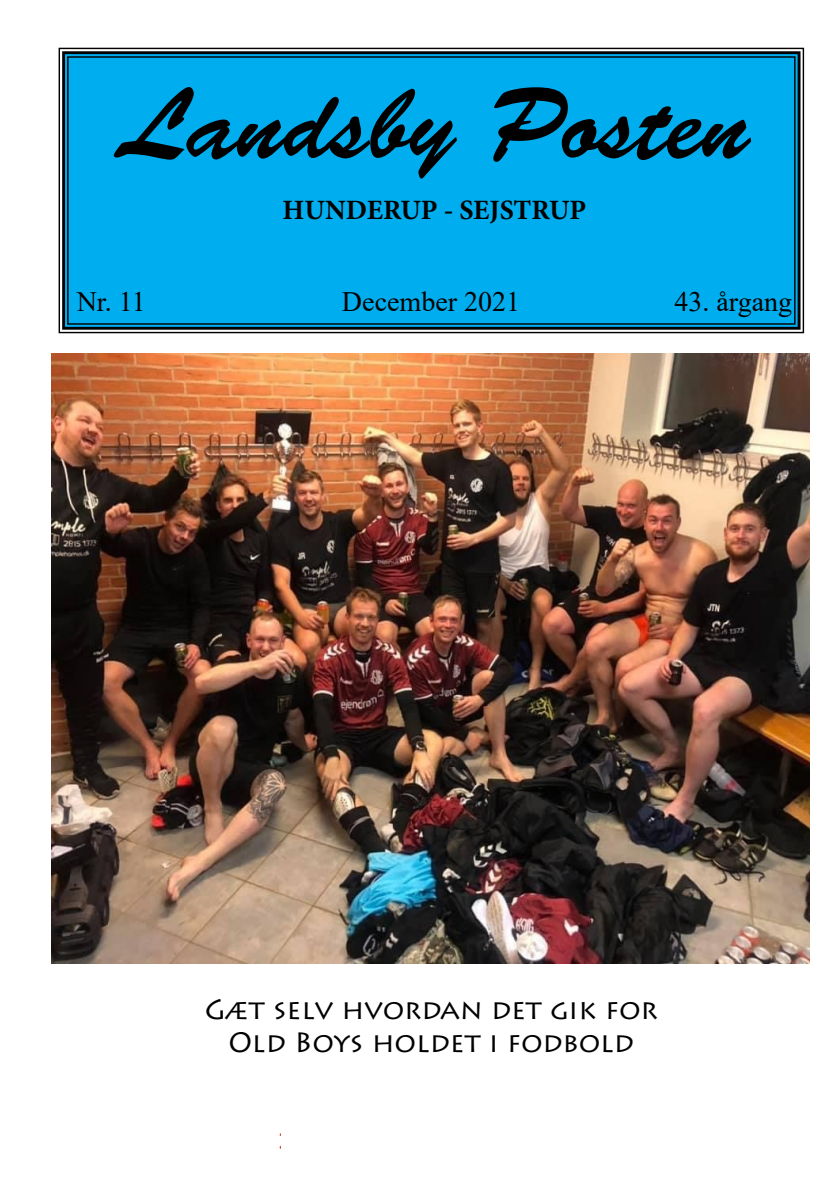
<style>
.page{position:relative;width:840px;height:1191px;background:#fff}
.page>*{position:absolute;margin:0;border:0;box-sizing:border-box;transform-origin:0 0}
.t1{font:100px "Brush Script Std";color:#000}
.t2{font:28px/33.6px "Lithos Pro";color:#000;text-align:center}
.t3{font:28px "Times New Roman";color:#000}
.t4{font:700 28px "Minion Pro";color:#000}
</style>
<div class="page">
<div style="left:58px;top:47px;width:746px;height:287px;background:#00aeef"></div>
<div style="left:62px;top:51px;width:738px;height:279px;border:3px solid #000"></div>
<img style="left:51px;top:353px;width:758px;height:610px">
<h1 class="t1" style="left:119px;top:69px;width:631px">Landsby Posten</h1>
<p class="t4" style="left:282px;top:191px;width:305px">HUNDERUP - SEJSTRUP</p>
<p class="t3" style="left:77px;top:281px;width:70px">Nr. 11</p>
<p class="t3" style="left:342px;top:281px;width:180px">December 2021</p>
<p class="t3" style="left:674px;top:281px;width:119px">43. årgang</p>
<p class="t2" style="left:205px;top:992px;width:454px">Gæt selv hvordan det gik for<br>Old Boys holdet i fodbold</p>
</div>
